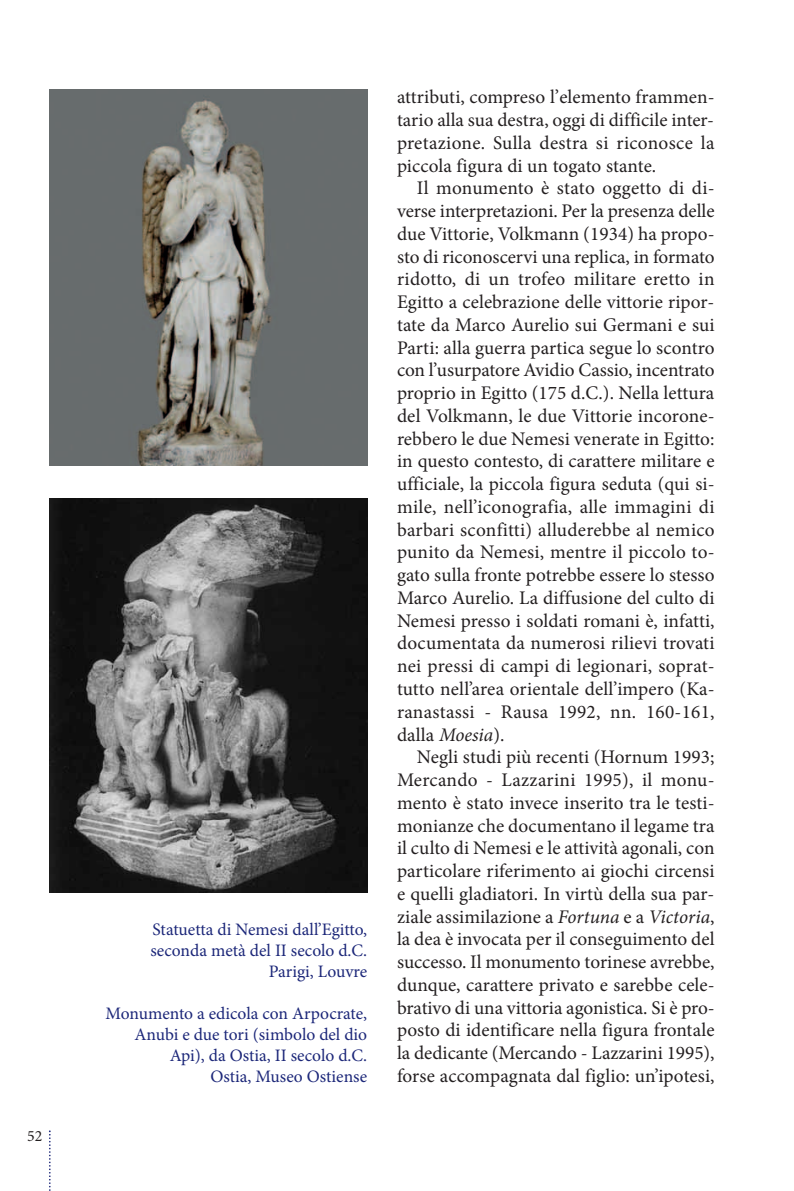
<style>
.page{position:relative;width:794px;height:1191px;background:#fff}
.page>*{position:absolute;margin:0;border:0;box-sizing:border-box;transform-origin:0 0}
.t1{font:19.25px/22.8px "Minion Pro";letter-spacing:.005em;color:#231f20;text-align:justify}
.t2{font:17.5px/21px "Minion Pro";color:#1c2779;text-align:right}
.t3{font:15.75px "Minion Pro";color:#231f20}
.s1{font-style:italic}
</style>
<div class="page">
<svg style="left:49px;top:1130px;width:2px;height:61px"></svg>
<img style="left:50px;top:89px;width:317px;height:377px">
<img style="left:50px;top:498px;width:317px;height:394px">
<p class="t3" style="left:27px;top:1129px;width:17px">52</p>
<p class="t2" style="left:150px;top:920px;width:218px">Statuetta di Nemesi dall’Egitto, seconda metà del II secolo d.C.<br>Parigi, Louvre</p>
<p class="t2" style="left:106px;top:1004px;width:263px">Monumento a edicola con Arpocrate,<br>Anubi e due tori (simbolo del dio<br>Api), da Ostia, II secolo d.C.<br>Ostia, Museo Ostiense</p>
<p class="t1" style="left:397px;top:88px;width:319px">attributi, compreso l’elemento frammen&shy;tario alla sua destra, oggi di difficile inter&shy;pretazione. Sulla destra si riconosce la piccola figura di un togato stante.</p>
<p class="t1" style="left:397px;top:179px;width:319px;text-indent:20px">Il monumento è stato oggetto di di&shy;verse interpretazioni. Per la presenza delle due Vittorie, Volkmann (1934) ha propo&shy;sto di riconoscervi una replica, in formato ridotto, di un trofeo militare eretto in Egitto a celebrazione delle vittorie ripor&shy;tate da Marco Aurelio sui Germani e sui Parti: alla guerra partica segue lo scontro con l’usurpatore Avidio Cassio, incentrato proprio in Egitto (175 d.C.). Nella lettura del Volkmann, le due Vittorie incorone&shy;rebbero le due Nemesi venerate in Egitto: in questo contesto, di carattere militare e ufficiale, la piccola figura seduta (qui si&shy;mile, nell’iconografia, alle immagini di barbari sconfitti) alluderebbe al nemico punito da Nemesi, mentre il piccolo to&shy;gato sulla fronte potrebbe essere lo stesso Marco Aurelio. La diffusione del culto di Nemesi presso i soldati romani è, infatti, documentata da numerosi rilievi trovati nei pressi di campi di legionari, soprat&shy;tutto nell’area orientale dell’impero (Ka&shy;ranastassi - Rausa 1992, nn. 160-161, dalla <span class="s1">Moesia</span>).</p>
<p class="t1" style="left:397px;top:747px;width:319px;text-indent:20px">Negli studi più recenti (Hornum 1993; Mercando - Lazzarini 1995), il monu&shy;mento è stato invece inserito tra le testi&shy;monianze che documentano il legame tra il culto di Nemesi e le attività agonali, con particolare riferimento ai giochi circensi e quelli gladiatori. In virtù della sua par&shy;ziale assimilazione a <span class="s1">Fortuna</span> e a <span class="s1">Victoria</span>, la dea è invocata per il conseguimento del successo. Il monumento torinese avrebbe, dunque, carattere privato e sarebbe cele&shy;brativo di una vittoria agonistica. Si è pro&shy;posto di identificare nella figura frontale la dedicante (Mercando - Lazzarini 1995), forse accompagnata dal figlio: un’ipotesi,</p>
</div>
